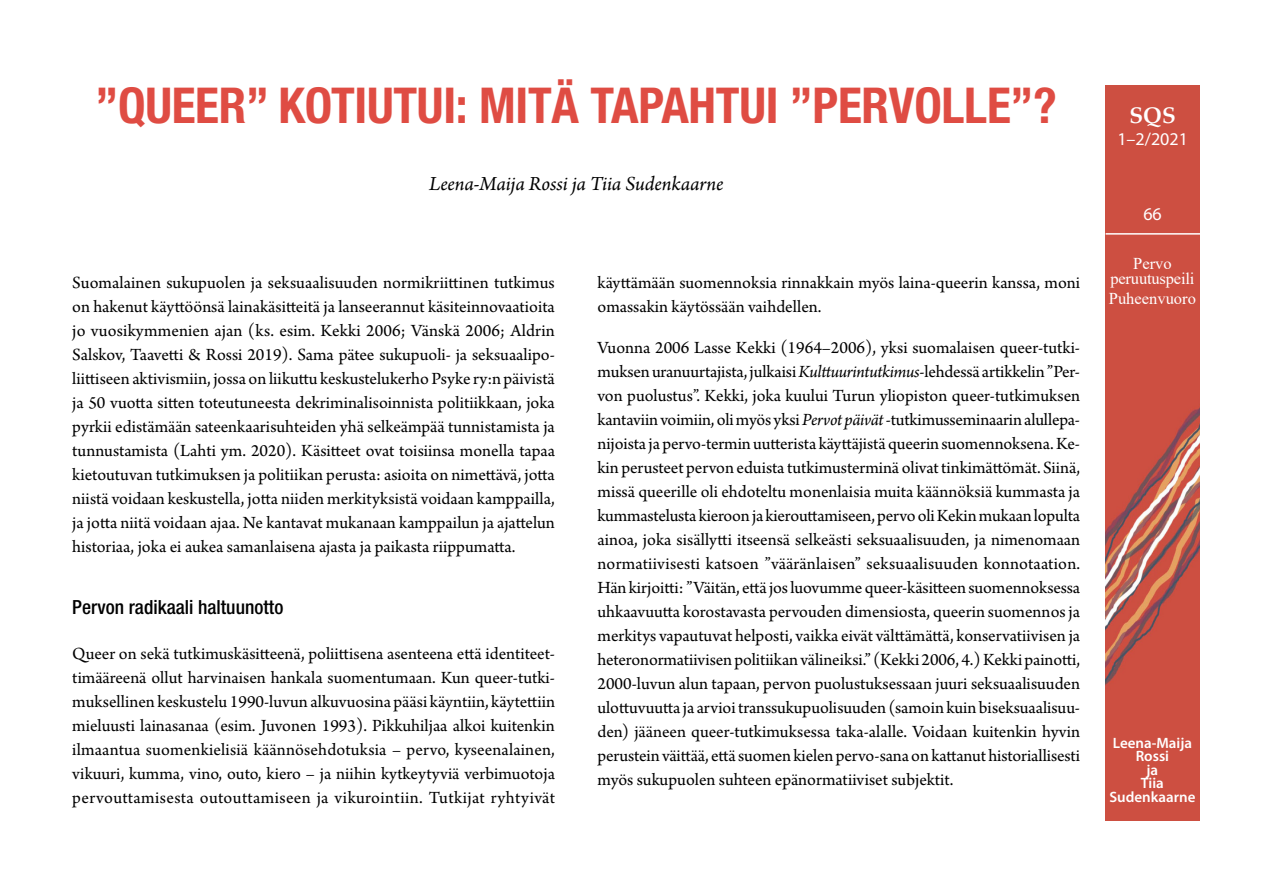
<style>
.page{position:relative;width:1263px;height:893px;background:#fff}
.page>*{position:absolute;margin:0;border:0;box-sizing:border-box;transform-origin:0 0}
.Pääotsikko_uusi_Helv{font:700 condensed 49.5px "Helvetica Neue";letter-spacing:-.005em;color:#df4c43}
.t1{font:700 22.5px "Palatino Linotype";color:#fff}
.Kirjoittaja{font:italic 21px "Arno Pro";letter-spacing:-.005em;color:#000}
.Väliotsikko_1_uusi20{font:500 condensed 19.5px "Helvetica Neue";color:#000}
.Leipateksti_suomi-ta{font:18px/24px "Arno Pro";color:#000;text-align:justify}
.t2{font:18px "Myriad Pro";color:#fff}
.t3{font:16.5px/15.3px "Times New Roman";color:#fff;text-align:center}
.t4{font:600 15px/13.5px "Myriad Pro";color:#fff;text-align:center}
.s1{font-style:italic}
</style>
<div class="page">
<img style="left:1106px;top:85px;width:93px;height:736px">
<hr style="left:1106px;top:233px;width:103px;height:2px;background:#fff">
<p class="Pääotsikko_uusi_Helv" style="left:95px;top:75px;width:963px">”QUEER” KOTIUTUI: MITÄ TAPAHTUI ”PERVOLLE”?</p>
<p class="Kirjoittaja" style="left:429px;top:171px;width:296px">Leena-Maija Rossi ja Tiia Sudenkaarne</p>
<p class="Leipateksti_suomi-ta" style="left:72px;top:271px;width:484px">Suomalainen sukupuolen ja seksuaalisuuden normikriittinen tutkimus on hakenut käyttöönsä lainakäsitteitä ja lanseerannut käsiteinnovaatioita jo vuosikymmenien ajan (ks. esim. Kekki 2006; Vänskä 2006; Aldrin Salskov, Taavetti &amp; Rossi 2019). Sama pätee sukupuoli- ja seksuaalipo&shy;liittiseen aktivismiin, jossa on liikuttu keskustelukerho Psyke ry:n päivistä ja 50 vuotta sitten toteutuneesta dekriminalisoinnista politiikkaan, joka pyrkii edistämään sateenkaarisuhteiden yhä selkeämpää tunnistamista ja tunnustamista (Lahti ym. 2020). Käsitteet ovat toisiinsa monella tapaa kietoutuvan tutkimuksen ja politiikan perusta: asioita on nimettävä, jotta niistä voidaan keskustella, jotta niiden merkityksistä voidaan kamppailla, ja jotta niitä voidaan ajaa. Ne kantavat mukanaan kamppailun ja ajattelun historiaa, joka ei aukea samanlaisena ajasta ja paikasta riippumatta.</p>
<p class="Väliotsikko_1_uusi20" style="left:72px;top:596px;width:213px">Pervon radikaali haltuunotto</p>
<p class="Leipateksti_suomi-ta" style="left:72px;top:643px;width:484px">Queer on sekä tutkimuskäsitteenä, poliittisena asenteena että identiteet&shy;timääreenä ollut harvinaisen hankala suomentumaan. Kun queer-tutki&shy;muksellinen keskustelu 1990-luvun alkuvuosina pääsi käyntiin, käytettiin mieluusti lainasanaa (esim. Juvonen 1993). Pikkuhiljaa alkoi kuitenkin ilmaantua suomenkielisiä käännösehdotuksia – pervo, kyseenalainen, vikuuri, kumma, vino, outo, kiero – ja niihin kytkeytyviä verbimuotoja pervouttamisesta outouttamiseen ja vikurointiin. Tutkijat ryhtyivät</p>
<p class="Leipateksti_suomi-ta" style="left:597px;top:271px;width:484px">käyttämään suomennoksia rinnakkain myös laina-queerin kanssa, moni omassakin käytössään vaihdellen.</p>
<p class="Leipateksti_suomi-ta" style="left:597px;top:336px;width:484px">Vuonna 2006 Lasse Kekki (1964–2006), yksi suomalaisen queer-tutki&shy;muksen uranuurtajista, julkaisi <span class="s1">Kulttuurintutkimus</span>-lehdessä artikkelin ”Per&shy;von puolustus”. Kekki, joka kuului Turun yliopiston queer-tutkimuksen kantaviin voimiin, oli myös yksi <span class="s1">Pervot päivät</span> -tutkimusseminaarin alullepa&shy;nijoista ja pervo-termin uutterista käyttäjistä queerin suomennoksena. Ke&shy;kin perusteet pervon eduista tutkimusterminä olivat tinkimättömät. Siinä, missä queerille oli ehdoteltu monenlaisia muita käännöksiä kummasta ja kummastelusta kieroon ja kierouttamiseen, pervo oli Kekin mukaan lopulta ainoa, joka sisällytti itseensä selkeästi seksuaalisuuden, ja nimenomaan normatiivisesti katsoen ”vääränlaisen” seksuaalisuuden konnotaation.<br>Hän kirjoitti: ”Väitän, että jos luovumme queer-käsitteen suomennoksessa uhkaavuutta korostavasta pervouden dimensiosta, queerin suomennos ja merkitys vapautuvat helposti, vaikka eivät välttämättä, konservatiivisen ja heteronormatiivisen politiikan välineiksi.” (Kekki 2006, 4.) Kekki painotti, 2000-luvun alun tapaan, pervon puolustuksessaan juuri seksuaalisuuden ulottuvuutta ja arvioi transsukupuolisuuden (samoin kuin biseksuaalisuu&shy;den) jääneen queer-tutkimuksessa taka-alalle. Voidaan kuitenkin hyvin perustein väittää, että suomen kielen pervo-sana on kattanut historiallisesti myös sukupuolen suhteen epänormatiiviset subjektit.</p>
<p class="t1" style="left:1129px;top:100px;width:48px">SQS</p>
<p class="t2" style="left:1117px;top:129px;width:72px">1–2/2021</p>
<p class="t2" style="left:1143px;top:204px;width:20px">66</p>
<p class="t3" style="left:1110px;top:255px;width:86px">Pervo peruutuspeili</p>
<p class="t3" style="left:1109px;top:290px;width:89px">Puheenvuoro</p>
<p class="t4" style="left:1109px;top:736px;width:88px">Leena-Maija<br>Rossi<br>ja<br>Tiia<br>Sudenkaarne</p>
</div>
